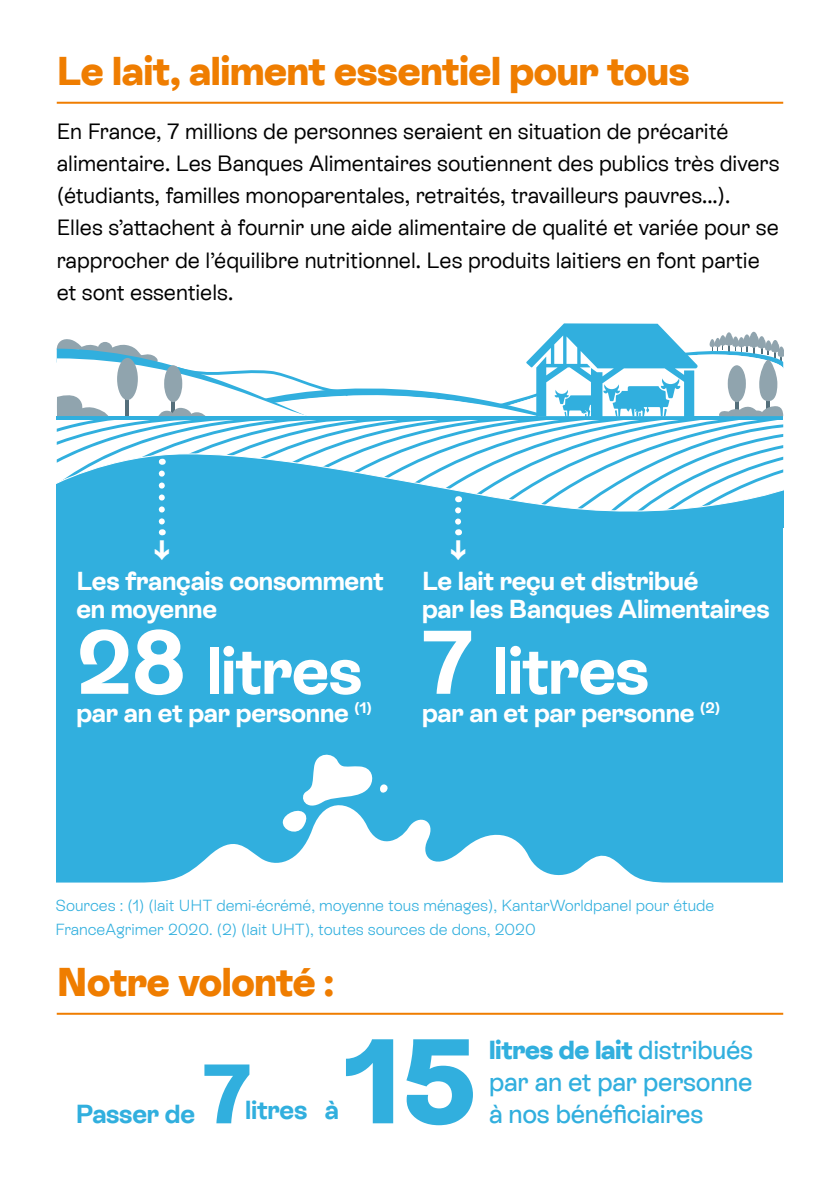
<style>
.page{position:relative;width:840px;height:1191px;background:#fff}
.page>*{position:absolute;margin:0;border:0;box-sizing:border-box;transform-origin:0 0}
.t1{font:800 120px "ES Rebond Grotesque";color:#31afde}
.t2{font:700 66px "Rebond Grotesque";letter-spacing:-.015em;color:#fff}
.t3{font:800 40px "ES Rebond Grotesque";letter-spacing:-.01em;color:#ef7d00}
.t4{font:800 28px "ES Rebond Grotesque";color:#fff}
.t5{font:700 26px/28px "Rebond Grotesque";letter-spacing:-.01em;color:#fff}
.t6{font:500 26px/32px "ES Rebond Grotesque";letter-spacing:-.01em;color:#31afde}
.t7{font:700 26px "ES Rebond Grotesque";letter-spacing:-.01em;color:#31afde}
.t8{font:22px/32px "ES Rebond Grotesque";color:#000}
.t9{font:300 16px/24px "ES Rebond Grotesque";color:#31afde}
.s1{font-size:90px}
.s2{font-size:84px}
.s3{font-weight:800}
</style>
<div class="page">
<hr style="left:57px;top:102px;width:725px;height:2px;background:#ef7d00">
<hr style="left:57px;top:1012px;width:725px;height:2px;background:#ef7d00">
<div style="left:57px;top:527px;width:725px;height:360px;background:#31afde"></div>
<svg style="left:56px;top:794px;width:726px;height:93px"></svg>
<svg style="left:380px;top:784px;width:8px;height:9px"></svg>
<svg style="left:281px;top:754px;width:93px;height:82px"></svg>
<svg style="left:57px;top:323px;width:725px;height:212px"></svg>
<h3 class="t3" style="left:57px;top:43px;width:634px">Le lait, aliment essentiel pour tous</h3>
<p class="t8" style="left:57px;top:115px;width:723px">En France, 7 millions de personnes seraient en situation de précarité alimentaire. Les Banques Alimentaires soutiennent des publics très divers (étudiants, familles monoparentales, retraités, travailleurs pauvres...).<br>Elles s’attachent à fournir une aide alimentaire de qualité et variée pour se rapprocher de l’équilibre nutritionnel. Les produits laitiers en font partie et sont essentiels.</p>
<p class="t4" style="left:153px;top:531px;width:18px">↓</p>
<p class="t4" style="left:449px;top:531px;width:18px">↓</p>
<p class="t5" style="left:76px;top:565px;width:308px">Les français consomment en moyenne</p>
<h2 class="t2" style="left:76px;top:625px;width:287px"><span class="s1">28</span> litres</h2>
<p class="t5" style="left:76px;top:697px;width:297px">par an et par personne <sup>(1)</sup></p>
<p class="t5" style="left:422px;top:565px;width:349px">Le lait reçu et distribué<br>par les Banques Alimentaires</p>
<h2 class="t2" style="left:422px;top:625px;width:228px"><span class="s1">7</span> litres</h2>
<p class="t5" style="left:422px;top:697px;width:299px">par an et par personne <sup>(2)</sup></p>
<p class="t9" style="left:55px;top:893px;width:660px">Sources : (1) (lait UHT demi-écrémé, moyenne tous ménages), KantarWorldpanel pour étude<br>FranceAgrimer 2020. (2) (lait UHT), toutes sources de dons, 2020</p>
<h3 class="t3" style="left:57px;top:954px;width:278px">Notre volonté :</h3>
<h1 class="t1" style="left:203px;top:997px;width:276px"><span class="s2">7</span> 15</h1>
<p class="t6" style="left:488px;top:1032px;width:265px"><span class="s3">litres de lait</span> distribués par an et par personne</p>
<p class="t7" style="left:76px;top:1095px;width:121px">Passer de</p>
<p class="t7" style="left:245px;top:1092px;width:95px">litres à</p>
<p class="t6" style="left:488px;top:1096px;width:216px">à nos bénéficiaires</p>
</div>
